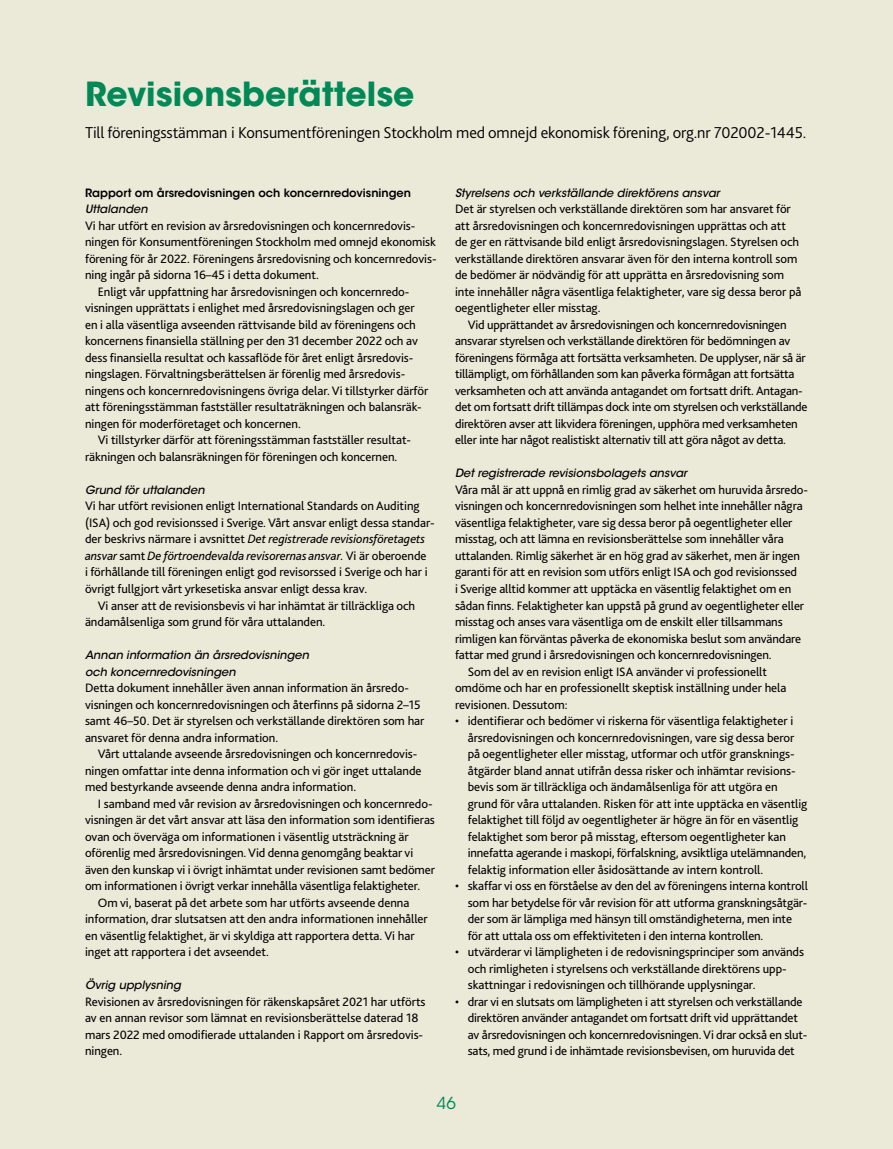
<style>
.page{position:relative;width:893px;height:1149px;background:#fff}
.page>*{position:absolute;margin:0;border:0;box-sizing:border-box;transform-origin:0 0}
.t1{font:700 33px "ITC Avant Garde Std";color:#008957}
.t2{font:300 16.5px "Bliss";letter-spacing:-.01em;color:#000}
.t3{font:16.5px "ITC Avant Garde Std";color:#008957}
.t4{font:12.75px/16.5px "Bliss";letter-spacing:-.005em;color:#000}
.t5{font:italic 12.75px "Bliss";letter-spacing:-.005em;color:#000}
.t6{font:italic 500 11.4px/16.5px "ITC Avant Garde Std";color:#000}
.t7{font:600 11.4px "ITC Avant Garde Std";color:#000}
.s1{font-style:normal}
</style>
<div class="page">
<div style="left:0;top:0;width:893px;height:1148px;background:#ebe9d8"></div>
<h1 class="t1" style="left:85px;top:72px;width:331px">Revisionsberättelse</h1>
<p class="t2" style="left:85px;top:122px;width:723px">Till föreningsstämman i Konsumentföreningen Stockholm med omnejd ekonomisk förening, org.nr 702002-1445.</p>
<p class="t7" style="left:85px;top:185px;width:328px">Rapport om årsredovisningen och koncernredovisningen</p>
<p class="t6" style="left:85px;top:201px;width:64px">Uttalanden</p>
<p class="t4" style="left:85px;top:217px;width:332px">Vi har utfört en revision av årsredovisningen och koncernredovis-</p>
<p class="t4" style="left:85px;top:233px;width:352px">ningen för Konsumentföreningen Stockholm med omnejd ekonomisk</p>
<p class="t4" style="left:85px;top:250px;width:353px">förening för år 2022. Föreningens årsredovisning och koncernredovis-</p>
<p class="t4" style="left:85px;top:266px;width:235px">ning ingår på sidorna 16–45 i detta dokument.</p>
<p class="t4" style="left:98px;top:283px;width:312px">Enligt vår uppfattning har årsredovisningen och koncernredo-</p>
<p class="t4" style="left:85px;top:299px;width:331px">visningen upprättats i enlighet med årsredovisningslagen och ger</p>
<p class="t4" style="left:85px;top:316px;width:332px">en i alla väsentliga avseenden rättvisande bild av föreningens och</p>
<p class="t4" style="left:85px;top:332px;width:334px">koncernens finansiella ställning per den 31 december 2022 och av</p>
<p class="t4" style="left:85px;top:349px;width:330px">dess finansiella resultat och kassaflöde för året enligt årsredovis-</p>
<p class="t4" style="left:85px;top:365px;width:319px">ningslagen. Förvaltningsberättelsen är förenlig med årsredovis--</p>
<p class="t4" style="left:85px;top:382px;width:345px">ningens och koncernredovisningens övriga delar. Vi tillstyrker därför</p>
<p class="t4" style="left:85px;top:398px;width:338px">att föreningsstämman fastställer resultaträkningen och balansräk-</p>
<p class="t4" style="left:85px;top:415px;width:217px">ningen för moderföretaget och koncernen.</p>
<p class="t4" style="left:98px;top:431px;width:313px">Vi tillstyrker därför att föreningsstämman fastställer resultat-</p>
<p class="t4" style="left:85px;top:448px;width:314px">räkningen och balansräkningen för föreningen och koncernen.</p>
<p class="t6" style="left:85px;top:481px;width:121px">Grund för uttalanden</p>
<p class="t4" style="left:85px;top:497px;width:336px">Vi har utfört revisionen enligt International Standards on Auditing</p>
<p class="t4" style="left:85px;top:514px;width:351px">(ISA) och god revisionssed i Sverige. Vårt ansvar enligt dessa standar-</p>
<p class="t5" style="left:85px;top:531px;width:342px"><span class="s1">der beskrivs närmare i avsnittet</span> Det registrerade revisionsföretagets</p>
<p class="t5" style="left:85px;top:547px;width:343px">ansvar <span class="s1">samt</span> De förtroendevalda revisorernas ansvar. <span class="s1">Vi är oberoende</span></p>
<p class="t4" style="left:85px;top:563px;width:344px">i förhållande till föreningen enligt god revisorssed i Sverige och har i</p>
<p class="t4" style="left:85px;top:580px;width:284px">övrigt fullgjort vårt yrkesetiska ansvar enligt dessa krav.</p>
<p class="t4" style="left:98px;top:596px;width:319px">Vi anser att de revisionsbevis vi har inhämtat är tillräckliga och</p>
<p class="t4" style="left:85px;top:613px;width:242px">ändamålsenliga som grund för våra uttalanden.</p>
<p class="t6" style="left:85px;top:646px;width:225px">Annan information än årsredovisningen och koncernredovisningen</p>
<p class="t4" style="left:85px;top:679px;width:341px">Detta dokument innehåller även annan information än årsredo&shy;visningen och koncernredovisningen och återfinns på sidorna 2–15 samt 46–50. Det är styrelsen och verkställande direktören som har ansvaret för denna andra information.</p>
<p class="t4" style="left:85px;top:745px;width:338px;text-indent:13px">Vårt uttalande avseende årsredovisningen och koncernredovis&shy;ningen omfattar inte denna information och vi gör inget uttalande med bestyrkande avseende denna andra information.</p>
<p class="t4" style="left:98px;top:794px;width:336px">I samband med vår revision av årsredovisningen och koncernredo-</p>
<p class="t4" style="left:85px;top:811px;width:351px">visningen är det vårt ansvar att läsa den information som identifieras</p>
<p class="t4" style="left:85px;top:827px;width:325px">ovan och överväga om informationen i väsentlig utsträckning är</p>
<p class="t4" style="left:85px;top:844px;width:330px">oförenlig med årsredovisningen. Vid denna genomgång beaktar vi</p>
<p class="t4" style="left:85px;top:860px;width:351px">även den kunskap vi i övrigt inhämtat under revisionen samt bedömer</p>
<p class="t4" style="left:85px;top:877px;width:337px">om informationen i övrigt verkar innehålla väsentliga felaktigheter.</p>
<p class="t4" style="left:98px;top:893px;width:313px">Om vi, baserat på det arbete som har utförts avseende denna</p>
<p class="t4" style="left:85px;top:910px;width:344px">information, drar slutsatsen att den andra informationen innehåller</p>
<p class="t4" style="left:85px;top:926px;width:331px">en väsentlig felaktighet, är vi skyldiga att rapportera detta. Vi har</p>
<p class="t4" style="left:85px;top:943px;width:185px">inget att rapportera i det avseendet.</p>
<p class="t6" style="left:85px;top:976px;width:97px">Övrig upplysning</p>
<p class="t4" style="left:85px;top:992px;width:342px">Revisionen av årsredovisningen för räkenskapsåret 2021 har utförts av en annan revisor som lämnat en revisionsberättelse daterad 18 mars 2022 med omodifierade uttalanden i Rapport om årsredovis&shy;ningen.</p>
<p class="t6" style="left:455px;top:184px;width:266px">Styrelsens och verkställande direktörens ansvar</p>
<p class="t4" style="left:455px;top:200px;width:348px">Det är styrelsen och verkställande direktören som har ansvaret för att årsredovisningen och koncernredovisningen upprättas och att de ger en rättvisande bild enligt årsredovisningslagen. Styrelsen och verkställande direktören ansvarar även för den interna kontroll som de bedömer är nödvändig för att upprätta en årsredovisning som inte innehåller några väsentliga felaktigheter, vare sig dessa beror på oegentligheter eller misstag.</p>
<p class="t4" style="left:455px;top:316px;width:354px;text-indent:13px">Vid upprättandet av årsredovisningen och koncernredovisningen ansvarar styrelsen och verkställande direktören för bedömningen av föreningens förmåga att fortsätta verksamheten. De upplyser, när så är tillämpligt, om förhållanden som kan påverka förmågan att fortsätta verksamheten och att använda antagandet om fortsatt drift. Antagan&shy;det om fortsatt drift tillämpas dock inte om styrelsen och verkställande direktören avser att likvidera föreningen, upphöra med verksamheten eller inte har något realistiskt alternativ till att göra något av detta.</p>
<p class="t6" style="left:455px;top:465px;width:234px">Det registrerade revisionsbolagets ansvar</p>
<p class="t4" style="left:455px;top:481px;width:354px">Våra mål är att uppnå en rimlig grad av säkerhet om huruvida årsredo-</p>
<p class="t4" style="left:455px;top:497px;width:349px">visningen och koncernredovisningen som helhet inte innehåller några</p>
<p class="t4" style="left:455px;top:514px;width:339px">väsentliga felaktigheter, vare sig dessa beror på oegentligheter eller</p>
<p class="t4" style="left:455px;top:530px;width:330px">misstag, och att lämna en revisionsberättelse som innehåller våra</p>
<p class="t4" style="left:455px;top:547px;width:346px">uttalanden. Rimlig säkerhet är en hög grad av säkerhet, men är ingen</p>
<p class="t4" style="left:455px;top:563px;width:344px">garanti för att en revision som utförs enligt ISA och god revisionssed</p>
<p class="t4" style="left:455px;top:580px;width:338px">i Sverige alltid kommer att upptäcka en väsentlig felaktighet om en</p>
<p class="t4" style="left:455px;top:596px;width:351px">sådan finns. Felaktigheter kan uppstå på grund av oegentligheter eller</p>
<p class="t4" style="left:455px;top:613px;width:329px">misstag och anses vara väsentliga om de enskilt eller tillsammans</p>
<p class="t4" style="left:455px;top:629px;width:348px">rimligen kan förväntas påverka de ekonomiska beslut som användare</p>
<p class="t4" style="left:455px;top:646px;width:318px">fattar med grund i årsredovisningen och koncernredovisningen.</p>
<p class="t4" style="left:468px;top:662px;width:301px">Som del av en revision enligt ISA använder vi professionellt</p>
<p class="t4" style="left:455px;top:679px;width:333px">omdöme och har en professionellt skeptisk inställning under hela</p>
<p class="t4" style="left:455px;top:695px;width:114px">revisionen. Dessutom:</p>
<p class="t4" style="left:468px;top:712px;width:341px;text-indent:-13px">• identifierar och bedömer vi riskerna för väsentliga felaktigheter i årsredovisningen och koncernredovisningen, vare sig dessa beror på oegentligheter eller misstag, utformar och utför gransknings&shy;åtgärder bland annat utifrån dessa risker och inhämtar revisions&shy;bevis som är tillräckliga och ändamålsenliga för att utgöra en grund för våra uttalanden. Risken för att inte upptäcka en väsentlig felaktighet till följd av oegentligheter är högre än för en väsentlig felaktighet som beror på misstag, eftersom oegentligheter kan innefatta agerande i maskopi, förfalskning, avsiktliga utelämnanden, felaktig information eller åsidosättande av intern kontroll.</p>
<p class="t4" style="left:468px;top:877px;width:342px;text-indent:-13px">• skaffar vi oss en förståelse av den del av föreningens interna kontroll som har betydelse för vår revision för att utforma granskningsåtgär&shy;der som är lämpliga med hänsyn till omständigheterna, men inte för att uttala oss om effektiviteten i den interna kontrollen.</p>
<p class="t4" style="left:468px;top:943px;width:338px;text-indent:-13px">• utvärderar vi lämpligheten i de redovisningsprinciper som används och rimligheten i styrelsens och verkställande direktörens upp&shy;skattningar i redovisningen och tillhörande upplysningar.</p>
<p class="t4" style="left:468px;top:992px;width:341px;text-indent:-13px">• drar vi en slutsats om lämpligheten i att styrelsen och verkställande direktören använder antagandet om fortsatt drift vid upprättandet av årsredovisningen och koncernredovisningen. Vi drar också en slut&shy;sats, med grund i de inhämtade revisionsbevisen, om huruvida det</p>
<p class="t3" style="left:437px;top:1092px;width:21px">46</p>
</div>
